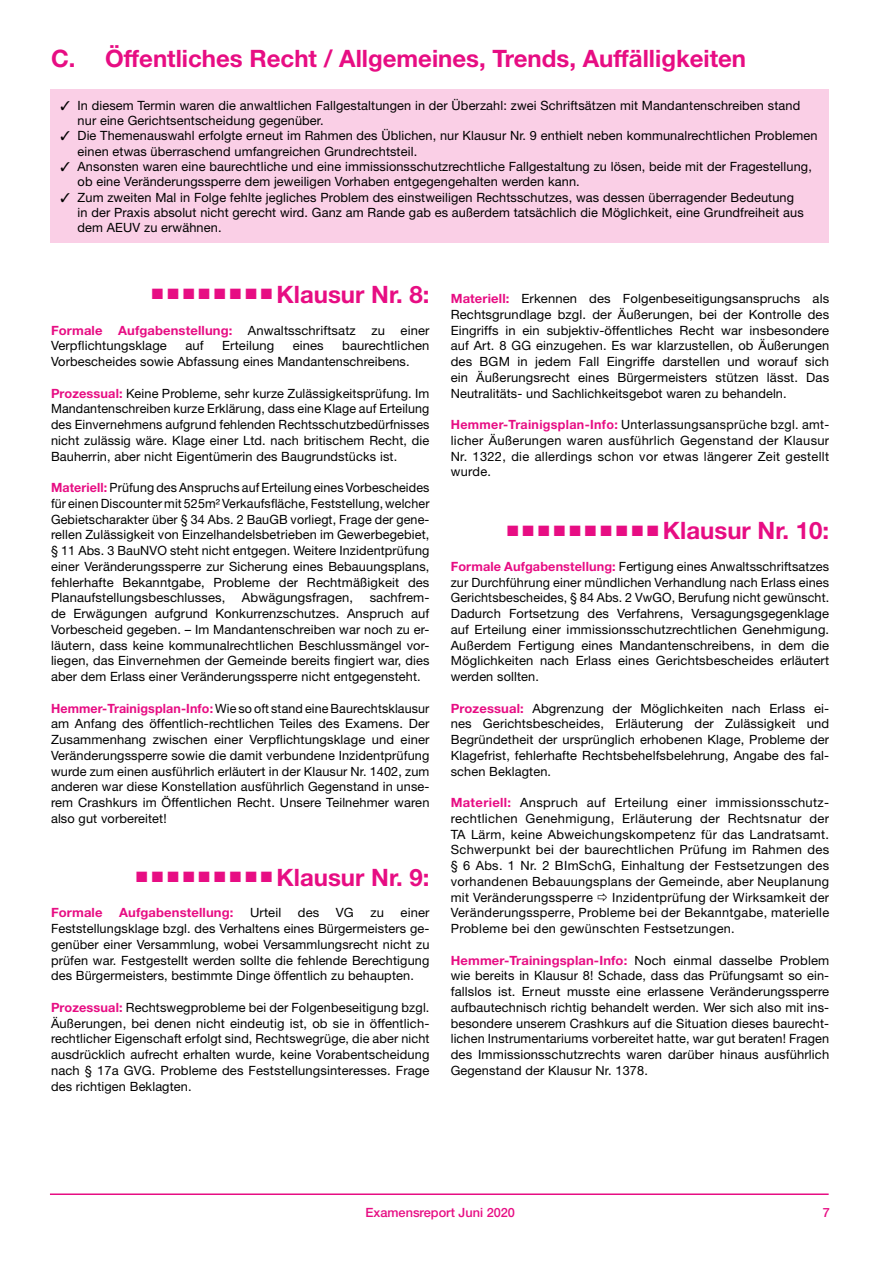
<style>
.page{position:relative;width:893px;height:1263px;background:#fff}
.page>*{position:absolute;margin:0;border:0;box-sizing:border-box;transform-origin:0 0}
.t1{font:700 24px "Helvetica Neue LT";color:#e70d83}
.t2{font:12.75px/15.8px "Helvetica Neue LT";letter-spacing:.01em;color:#000;text-align:justify}
.t3{font:700 12.75px "Helvetica Neue LT";letter-spacing:.01em;color:#e70d83}
.t4{font:500 12.75px "Helvetica Neue LT";color:#e70d83}
.s1{font-weight:700;color:#e70d83}
</style>
<div class="page">
<hr style="left:50px;top:1193px;width:779px;height:2px;background:#e70d83">
<div style="left:50px;top:89px;width:778px;height:154px;background:#facfe6"></div>
<h1 class="t1" style="left:51px;top:43px;width:697px">C. Öffentliches Recht / Allgemeines, Trends, Auffälligkeiten</h1>
<p class="t2" style="left:78px;top:97px;width:724px;line-height:15.3px;text-indent:-17px">✓ In diesem Termin waren die anwaltlichen Fallgestaltungen in der Überzahl: zwei Schriftsätzen mit Mandantenschreiben stand nur eine Gerichtsentscheidung gegenüber.</p>
<p class="t2" style="left:78px;top:128px;width:741px;line-height:15.3px;text-indent:-17px">✓ Die Themenauswahl erfolgte erneut im Rahmen des Üblichen, nur Klausur Nr. 9 enthielt neben kommunalrechtlichen Problemen einen etwas überraschend umfangreichen Grundrechtsteil.</p>
<p class="t2" style="left:78px;top:159px;width:736px;line-height:15.3px;text-indent:-17px">✓ Ansonsten waren eine baurechtliche und eine immissionsschutzrechtliche Fallgestaltung zu lösen, beide mit der Fragestellung, ob eine Veränderungssperre dem jeweiligen Vorhaben entgegengehalten werden kann.</p>
<p class="t2" style="left:78px;top:189px;width:728px;line-height:15.3px;text-align:left;text-indent:-17px">✓ Zum zweiten Mal in Folge fehlte jegliches Problem des einstweiligen Rechtsschutzes, was dessen überragender Bedeutung in der Praxis absolut nicht gerecht wird. Ganz am Rande gab es außerdem tatsächlich die Möglichkeit, eine Grundfreiheit aus dem AEUV zu erwähnen.</p>
<h1 class="t1" style="left:152px;top:280px;width:279px">■ ■ ■ ■ ■ ■ ■ ■ Klausur Nr. 8:</h1>
<p class="t2" style="left:51px;top:322px;width:380px"><span class="s1">Formale Aufgabenstellung:</span> Anwaltsschriftsatz zu einer<br>Verpflichtungsklage</p>
<p class="t2" style="left:185px;top:338px;width:20px">auf</p>
<p class="t2" style="left:222px;top:338px;width:54px">Erteilung</p>
<p class="t2" style="left:293px;top:338px;width:33px">eines</p>
<p class="t2" style="left:51px;top:338px;width:380px;text-indent:291px">baurechtlichen<br>Vorbescheides sowie Abfassung eines Mandantenschreibens.</p>
<p class="t2" style="left:51px;top:385px;width:380px"><span class="s1">Prozessual:</span> Keine Probleme, sehr kurze Zulässigkeitsprüfung. Im Mandantenschreiben kurze Erklärung, dass eine Klage auf Erteilung des Einvernehmens aufgrund fehlenden Rechtsschutzbedürfnisses nicht zulässig wäre. Klage einer Ltd. nach britischem Recht, die Bauherrin, aber nicht Eigentümerin des Baugrundstücks ist.</p>
<p class="t2" style="left:51px;top:479px;width:380px"><span class="s1">Materiell:</span> Prüfung des Anspruchs auf Erteilung eines Vorbescheides für einen Discounter mit 525m² Verkaufsfläche, Feststellung, welcher Gebietscharakter über § 34 Abs. 2 BauGB vorliegt, Frage der gene&shy;rellen Zulässigkeit von Einzelhandelsbetrieben im Gewerbegebiet, § 11 Abs. 3 BauNVO steht nicht entgegen. Weitere Inzidentprüfung einer Veränderungssperre zur Sicherung eines Bebauungsplans, fehlerhafte Bekanntgabe, Probleme der Rechtmäßigkeit des Planaufstellungsbeschlusses,</p>
<p class="t2" style="left:51px;top:590px;width:380px;text-indent:319px">sachfrem&shy;de Erwägungen aufgrund Konkurrenzschutzes. Anspruch auf Vorbescheid gegeben. – Im Mandantenschreiben war noch zu er&shy;läutern, dass keine kommunalrechtlichen Beschlussmängel vor&shy;liegen, das Einvernehmen der Gemeinde bereits fingiert war, dies aber dem Erlass einer Veränderungssperre nicht entgegensteht.</p>
<p class="t2" style="left:51px;top:700px;width:380px"><span class="s1">Hemmer-Trainigsplan-Info:</span> Wie so oft stand eine Baurechtsklausur am Anfang des öffentlich-rechtlichen Teiles des Examens. Der Zusammenhang zwischen einer Verpflichtungsklage und einer Veränderungssperre sowie die damit verbundene Inzidentprüfung wurde zum einen ausführlich erläutert in der Klausur Nr. 1402, zum anderen war diese Konstellation ausführlich Gegenstand in unse&shy;rem Crashkurs im Öffentlichen Recht. Unsere Teilnehmer waren also gut vorbereitet!</p>
<p class="t2" style="left:242px;top:590px;width:113px">Abwägungsfragen,</p>
<h1 class="t1" style="left:136px;top:862px;width:295px">■ ■ ■ ■ ■ ■ ■ ■ ■ Klausur Nr. 9:</h1>
<p class="t3" style="left:51px;top:905px;width:53px">Formale</p>
<p class="t3" style="left:119px;top:905px;width:116px">Aufgabenstellung:</p>
<p class="t2" style="left:250px;top:905px;width:33px">Urteil</p>
<p class="t2" style="left:298px;top:905px;width:23px">des</p>
<p class="t2" style="left:336px;top:905px;width:19px">VG</p>
<p class="t2" style="left:370px;top:905px;width:15px">zu</p>
<p class="t2" style="left:51px;top:905px;width:380px;text-indent:349px">einer Feststellungsklage bzgl. des Verhaltens eines Bürgermeisters ge&shy;genüber einer Versammlung, wobei Versammlungsrecht nicht zu prüfen war. Festgestellt werden sollte die fehlende Berechtigung des Bürgermeisters, bestimmte Dinge öffentlich zu behaupten.</p>
<p class="t2" style="left:51px;top:999px;width:380px"><span class="s1">Prozessual:</span> Rechtswegprobleme bei der Folgenbeseitigung bzgl.<br>Äußerungen, bei denen nicht eindeutig ist, ob sie in öffentlich&shy;rechtlicher Eigenschaft erfolgt sind, Rechtswegrüge, die aber nicht ausdrücklich aufrecht erhalten wurde, keine Vorabentscheidung nach § 17a GVG. Probleme des Feststellungsinteresses. Frage des richtigen Beklagten.</p>
<p class="t2" style="left:451px;top:290px;width:380px"><span class="s1">Materiell:</span> Erkennen des Folgenbeseitigungsanspruchs als Rechtsgrundlage bzgl. der Äußerungen, bei der Kontrolle des Eingriffs in ein subjektiv-öffentliches Recht war insbesondere auf Art. 8 GG einzugehen. Es war klarzustellen, ob Äußerungen des BGM in jedem Fall Eingriffe darstellen und worauf sich ein Äußerungsrecht eines Bürgermeisters stützen lässt. Das Neutralitäts- und Sachlichkeitsgebot waren zu behandeln.</p>
<p class="t2" style="left:451px;top:416px;width:380px"><span class="s1">Hemmer-Trainigsplan-Info:</span> Unterlassungsansprüche bzgl. amt&shy;licher Äußerungen waren ausführlich Gegenstand der Klausur Nr. 1322, die allerdings schon vor etwas längerer Zeit gestellt wurde.</p>
<h1 class="t1" style="left:507px;top:516px;width:324px">■ ■ ■ ■ ■ ■ ■ ■ ■ ■ Klausur Nr. 10:</h1>
<p class="t2" style="left:451px;top:558px;width:380px"><span class="s1">Formale Aufgabenstellung:</span> Fertigung eines Anwaltsschriftsatzes zur Durchführung einer mündlichen Verhandlung nach Erlass eines Gerichtsbescheides, § 84 Abs. 2 VwGO, Berufung nicht gewünscht.<br>Dadurch Fortsetzung des Verfahrens, Versagungsgegenklage auf Erteilung einer immissionsschutzrechtlichen Genehmigung.<br>Außerdem Fertigung eines Mandantenschreibens, in dem die Möglichkeiten nach Erlass eines Gerichtsbescheides erläutert werden sollten.</p>
<p class="t2" style="left:451px;top:700px;width:380px"><span class="s1">Prozessual:</span> Abgrenzung der Möglichkeiten nach Erlass ei&shy;nes Gerichtsbescheides, Erläuterung der Zulässigkeit und Begründetheit der ursprünglich erhobenen Klage, Probleme der Klagefrist, fehlerhafte Rechtsbehelfsbelehrung, Angabe des fal&shy;schen Beklagten.</p>
<p class="t2" style="left:451px;top:794px;width:380px"><span class="s1">Materiell:</span> Anspruch auf Erteilung einer immissionsschutz&shy;rechtlichen Genehmigung, Erläuterung der Rechtsnatur der TA Lärm, keine Abweichungskompetenz für das Landratsamt.<br>Schwerpunkt bei der baurechtlichen Prüfung im Rahmen des § 6 Abs. 1 Nr. 2 BImSchG, Einhaltung der Festsetzungen des vorhandenen Bebauungsplans der Gemeinde, aber Neuplanung mit Veränderungssperre</p>
<p class="t2" style="left:451px;top:889px;width:380px;text-indent:161px">Inzidentprüfung der Wirksamkeit der Veränderungssperre, Probleme bei der Bekanntgabe, materielle Probleme bei den gewünschten Festsetzungen.</p>
<p class="t2" style="left:451px;top:952px;width:380px"><span class="s1">Hemmer-Trainingsplan-Info:</span> Noch einmal dasselbe Problem wie bereits in Klausur 8! Schade, dass das Prüfungsamt so ein&shy;fallslos ist. Erneut musste eine erlassene Veränderungssperre aufbautechnisch richtig behandelt werden. Wer sich also mit ins&shy;besondere unserem Crashkurs auf die Situation dieses baurecht&shy;lichen Instrumentariums vorbereitet hatte, war gut beraten! Fragen des Immissionsschutzrechts waren darüber hinaus ausführlich Gegenstand der Klausur Nr. 1378.</p>
<p class="t4" style="left:365px;top:1204px;width:151px">Examensreport Juni 2020</p>
<p class="t4" style="left:823px;top:1204px;width:9px">7</p>
</div>
